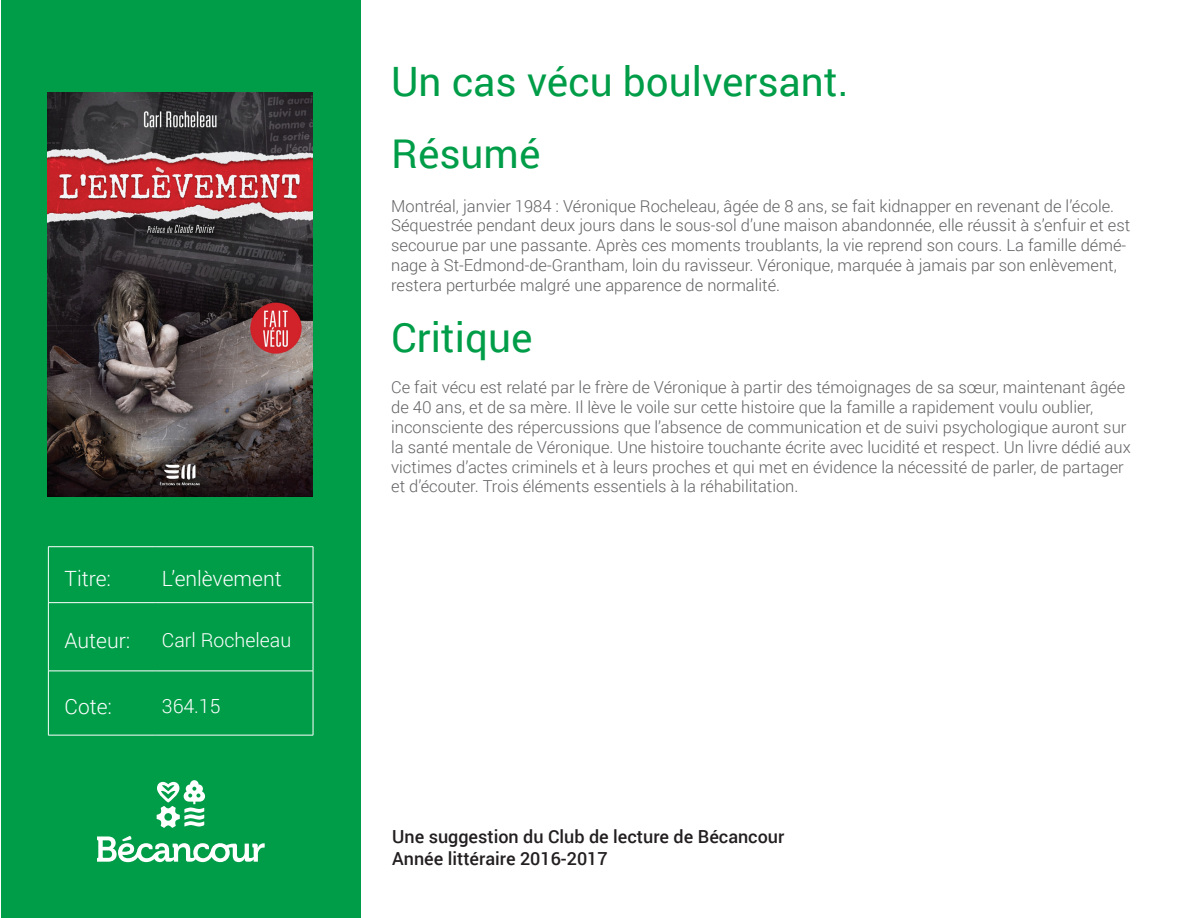
<style>
.page{position:relative;width:1188px;height:918px;background:#fff}
.page>*{position:absolute;margin:0;border:0;box-sizing:border-box;transform-origin:0 0}
.t1{font:40.5px "Roboto";color:#009d48}
.t2{font:300 21px "Roboto";color:#fff}
.t3{font:300 19.5px "Roboto";color:#fff}
.t4{font:500 18px "Roboto";color:#231f20}
.t5{font:300 16.5px/19.8px "Roboto";color:#636366}
.t6{font:300 16.5px/19.8px "Roboto";color:#616164}
</style>
<div class="page">
<div style="left:1px;top:1px;width:360px;height:917px;background:#009d48"></div>
<img style="left:48px;top:93px;width:265px;height:403px">
<hr style="left:48px;top:546px;width:108px;height:1px;background:#fff">
<hr style="left:48px;top:547px;width:1px;height:55px;background:#fff">
<hr style="left:156px;top:546px;width:157px;height:1px;background:#fff">
<hr style="left:313px;top:547px;width:1px;height:55px;background:#fff">
<hr style="left:48px;top:602px;width:108px;height:1px;background:#fff">
<hr style="left:48px;top:603px;width:1px;height:68px;background:#fff">
<hr style="left:156px;top:602px;width:157px;height:1px;background:#fff">
<hr style="left:313px;top:603px;width:1px;height:68px;background:#fff">
<hr style="left:48px;top:671px;width:108px;height:1px;background:#fff">
<hr style="left:48px;top:671px;width:1px;height:64px;background:#fff">
<hr style="left:156px;top:671px;width:157px;height:1px;background:#fff">
<hr style="left:313px;top:671px;width:1px;height:64px;background:#fff">
<hr style="left:48px;top:735px;width:108px;height:1px;background:#fff">
<hr style="left:156px;top:735px;width:157px;height:1px;background:#fff">
<svg style="left:97px;top:836px;width:168px;height:26px"></svg>
<svg style="left:157px;top:780px;width:48px;height:48px"></svg>
<p class="t2" style="left:65px;top:564px;width:48px">Titre:</p>
<p class="t2" style="left:162px;top:564px;width:121px">L’enlèvement</p>
<p class="t2" style="left:65px;top:626px;width:67px">Auteur:</p>
<p class="t3" style="left:162px;top:627px;width:131px">Carl Rocheleau</p>
<p class="t2" style="left:65px;top:692px;width:49px">Cote:</p>
<p class="t3" style="left:162px;top:693px;width:60px">364.15</p>
<p class="t1" style="left:391px;top:54px;width:459px">Un cas vécu boulversant.</p>
<p class="t1" style="left:391px;top:126px;width:151px">Résumé</p>
<p class="t6" style="left:391px;top:195px;width:741px">Montréal, janvier 1984 : Véronique Rocheleau, âgée de 8 ans, se fait kidnapper en revenant de l’école.<br>Séquestrée pendant deux jours dans le sous-sol d’une maison abandonnée, elle réussit à s’enfuir et est secourue par une passante. Après ces moments troublants, la vie reprend son cours. La famille démé&shy;nage à St-Edmond-de-Grantham, loin du ravisseur. Véronique, marquée à jamais par son enlèvement, restera perturbée malgré une apparence de normalité.</p>
<p class="t1" style="left:391px;top:309px;width:143px">Critique</p>
<p class="t5" style="left:391px;top:377px;width:741px">Ce fait vécu est relaté par le frère de Véronique à partir des témoignages de sa sœur, maintenant âgée de 40 ans, et de sa mère. Il lève le voile sur cette histoire que la famille a rapidement voulu oublier, inconsciente des répercussions que l’absence de communication et de suivi psychologique auront sur la santé mentale de Véronique. Une histoire touchante écrite avec lucidité et respect. Un livre dédié aux victimes d’actes criminels et à leurs proches et qui met en évidence la nécessité de parler, de partager et d’écouter. Trois éléments essentiels à la réhabilitation.</p>
<p class="t4" style="left:392px;top:824px;width:394px">Une suggestion du Club de lecture de Bécancour</p>
<p class="t4" style="left:392px;top:846px;width:217px">Année littéraire 2016-2017</p>
</div>
